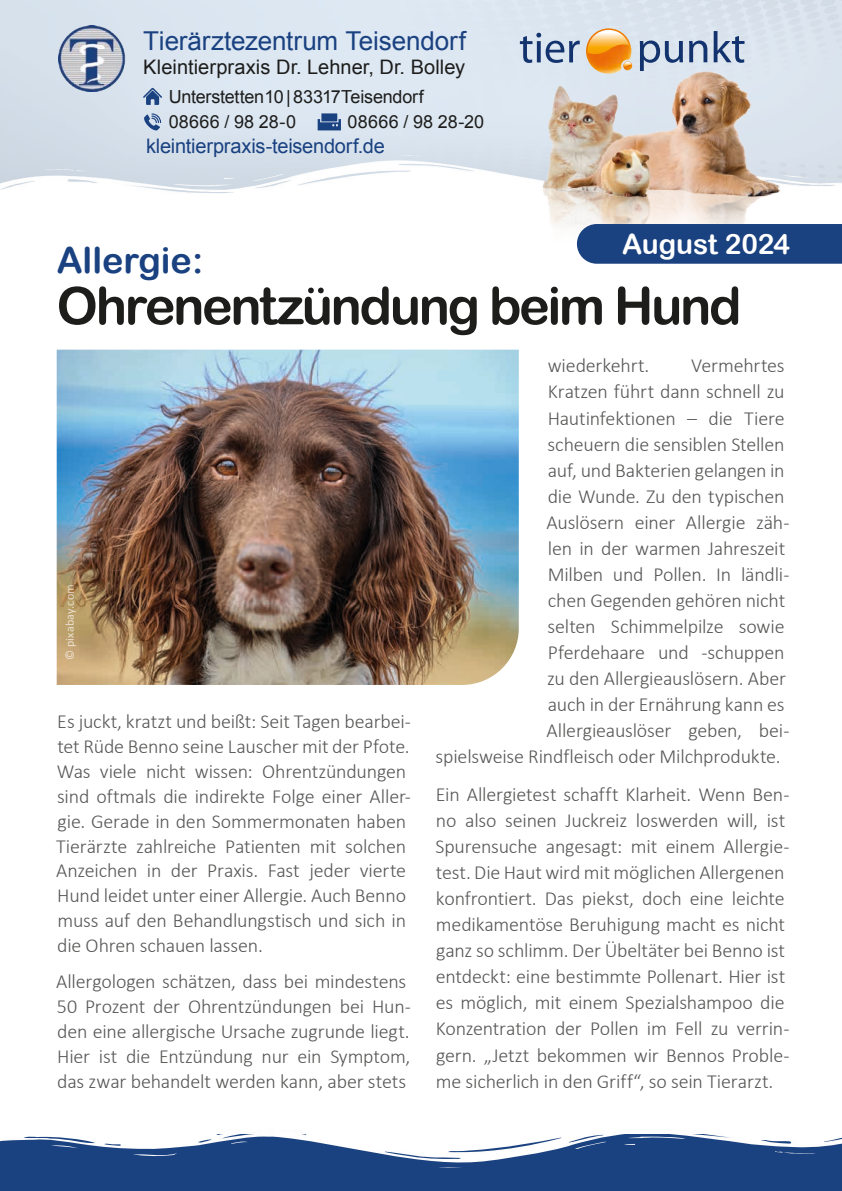
<style>
.page{position:relative;width:842px;height:1191px;background:#fff}
.page>*{position:absolute;margin:0;border:0;box-sizing:border-box;transform-origin:0 0}
.t1{font:52px "Arial Rounded MT Bold";letter-spacing:-.045em;color:#1d1d1b}
.t2{font:36px "Arial Rounded MT Bold";color:#1a4180}
.t3{font:28px "Arial Rounded MT Bold";letter-spacing:-.005em;color:#fff}
.t4{font:26px "Arial";letter-spacing:-.005em;color:#1a4180}
.t5{font:300 20px/24.8px "Calibri";letter-spacing:-.01em;color:#575756}
.t6{font:20px "Arial";letter-spacing:.005em;color:#1d1d1b}
.t7{font:20px "Arial";letter-spacing:-.01em;color:#1a4180}
.t8{font:18px "Arial";letter-spacing:-.01em;color:#1d1d1b}
.t9{font:18px "Arial";letter-spacing:.015em;color:#1d1d1b}
.t10{font:12px "Calibri";letter-spacing:.02em;color:#fff}
</style>
<div class="page">
<hr style="left:0;top:1020px;width:1px;height:171px;background:#dfecf9">
<img style="left:0;top:1020px;width:1px;height:36px">
<div style="left:0;top:0;width:842px;height:155px;background:#dbe5f0"></div>
<img style="left:0;top:155px;width:842px;height:38px">
<div style="left:0;top:1134px;width:842px;height:57px;background:#1a4180"></div>
<img style="left:0;top:1123px;width:842px;height:45px">
<img style="left:586px;top:28px;width:45px;height:40px">
<svg style="left:587px;top:30px;width:42px;height:25px"></svg>
<svg style="left:623px;top:61px;width:9px;height:7px"></svg>
<svg style="left:520px;top:33px;width:60px;height:30px;background:#9fb0c9"></svg>
<svg style="left:640px;top:41px;width:43px;height:27px"></svg>
<svg style="left:689px;top:41px;width:18px;height:21px"></svg>
<svg style="left:714px;top:31px;width:30px;height:32px"></svg>
<svg style="left:144px;top:113px;width:17px;height:17px"></svg>
<svg style="left:143px;top:88px;width:19px;height:17px"></svg>
<svg style="left:318px;top:113px;width:23px;height:17px"></svg>
<img style="left:539px;top:68px;width:246px;height:176px">
<img style="left:58px;top:26px;width:71px;height:66px">
<img style="left:57px;top:350px;width:462px;height:335px">
<div style="left:577px;top:224px;width:265px;height:40px;background:#1a4180"></div>
<h3 class="t4" style="left:143px;top:24px;width:324px">Tierärztezentrum Teisendorf</h3>
<p class="t6" style="left:143px;top:54px;width:324px">Kleintierpraxis Dr. Lehner, Dr. Bolley</p>
<p class="t9" style="left:169px;top:110px;width:129px">08666 / 98 28-0</p>
<p class="t7" style="left:146px;top:133px;width:240px">kleintierpraxis-teisendorf.de</p>
<p class="t8" style="left:169px;top:85px;width:257px">Unterstetten 10 | 83317 Teisendorf</p>
<p class="t9" style="left:348px;top:110px;width:138px">08666 / 98 28-20</p>
<h2 class="t2" style="left:57px;top:239px;width:148px">Allergie:</h2>
<h3 class="t3" style="left:622px;top:227px;width:170px">August 2024</h3>
<h1 class="t1" style="left:57px;top:275px;width:686px">Ohrenentzündung beim Hund</h1>
<p class="t10" style="left:62px;top:660px;width:78px;rotate:-90deg">© pixabay.com</p>
<p class="t5" style="left:56px;top:709px;width:356px">Es juckt, kratzt und beißt: Seit Tagen bearbei&shy;tet Rüde Benno seine Lauscher mit der Pfote.<br>Was viele nicht wissen: Ohrentzündungen sind oftmals die indirekte Folge einer Aller&shy;gie. Gerade in den Sommermonaten haben Tierärzte zahlreiche Patienten mit solchen Anzeichen in der Praxis. Fast jeder vierte Hund leidet unter einer Allergie. Auch Benno muss auf den Behandlungstisch und sich in die Ohren schauen lassen.</p>
<p class="t5" style="left:56px;top:969px;width:356px">Allergologen schätzen, dass bei mindestens 50 Prozent der Ohrentzündungen bei Hun&shy;den eine allergische Ursache zugrunde liegt.<br>Hier ist die Entzündung nur ein Symptom, das zwar behandelt werden kann, aber stets</p>
<p class="t5" style="left:548px;top:353px;width:103px">wiederkehrt.</p>
<p class="t5" style="left:691px;top:353px;width:95px">Vermehrtes</p>
<p class="t5" style="left:548px;top:379px;width:238px">Kratzen führt dann schnell zu</p>
<p class="t5" style="left:548px;top:405px;width:238px">Hautinfektionen – die Tiere</p>
<p class="t5" style="left:548px;top:431px;width:238px">scheuern die sensiblen Stellen</p>
<p class="t5" style="left:548px;top:457px;width:238px">auf, und Bakterien gelangen in</p>
<p class="t5" style="left:548px;top:483px;width:238px">die Wunde. Zu den typischen</p>
<p class="t5" style="left:547px;top:509px;width:244px">Auslösern einer Allergie zäh-</p>
<p class="t5" style="left:548px;top:535px;width:239px">len in der warmen Jahreszeit</p>
<p class="t5" style="left:548px;top:561px;width:243px">Milben und Pollen. In ländli-</p>
<p class="t5" style="left:548px;top:588px;width:239px">chen Gegenden gehören nicht</p>
<p class="t5" style="left:548px;top:614px;width:238px">selten Schimmelpilze sowie</p>
<p class="t5" style="left:548px;top:640px;width:238px">Pferdehaare und -schuppen</p>
<p class="t5" style="left:547px;top:666px;width:240px">zu den Allergieauslösern. Aber</p>
<p class="t5" style="left:548px;top:692px;width:238px">auch in der Ernährung kann es</p>
<p class="t5" style="left:547px;top:718px;width:244px">Allergieauslöser geben, bei-</p>
<p class="t5" style="left:436px;top:744px;width:346px">spielsweise Rindfleisch oder Milchprodukte.</p>
<p class="t5" style="left:435px;top:781px;width:356px;line-height:26px">Ein Allergietest schafft Klarheit. Wenn Ben&shy;no also seinen Juckreiz loswerden will, ist Spurensuche angesagt: mit einem Allergie&shy;test. Die Haut wird mit möglichen Allergenen konfrontiert. Das piekst, doch eine leichte medikamentöse Beruhigung macht es nicht ganz so schlimm. Der Übeltäter bei Benno ist entdeckt: eine bestimmte Pollenart. Hier ist es möglich, mit einem Spezialshampoo die Konzentration der Pollen im Fell zu verrin&shy;gern. „Jetzt bekommen wir Bennos Proble&shy;me sicherlich in den Griff“, so sein Tierarzt.</p>
</div>
